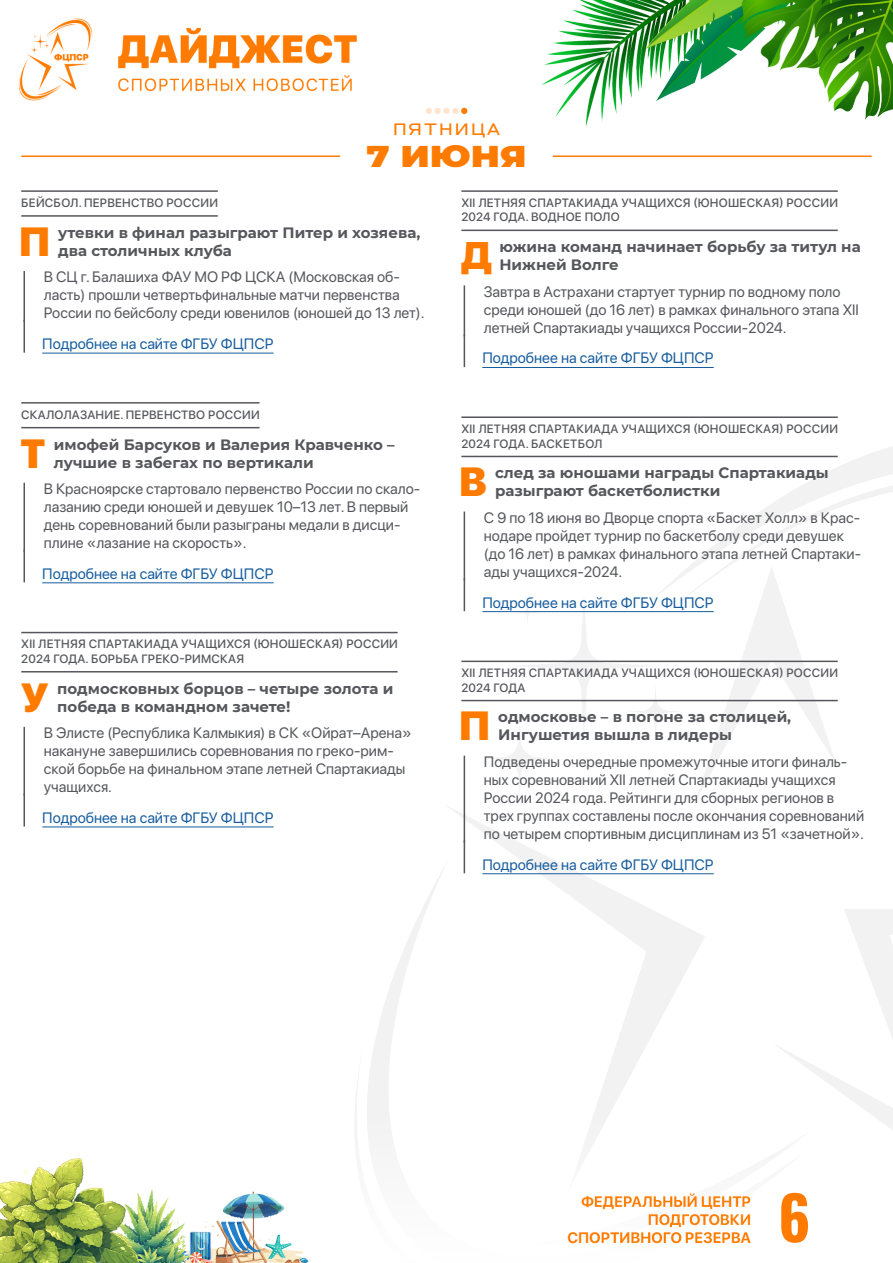
<style>
.page{position:relative;width:893px;height:1263px;background:#fff}
.page>*{position:absolute;margin:0;border:0;box-sizing:border-box;transform-origin:0 0}
.t1{font:700 60px "Oswald";color:#ff7b00}
.Заголовок_1{font:900 40.5px "SF Pro Display";color:#ff7b00}
.Заголовок_1-2{font:900 38.25px "SF Pro Display";color:#ff7b00}
.t2{font:900 30px "Montserrat";color:#ff7b00;scale:1.2 1}
.t3{font:500 16.5px "Steppe";letter-spacing:.08em;color:#ff7b00;scale:1.09 1}
.Текст{font:15px/18px "SF Pro Display";color:#56575c}
.Заголовок_1-3{font:700 15px/18px "Montserrat";color:#56575c}
.Гиперссылка{font:15px "SF Pro Display";color:#175d9e}
.Подзаголовок{font:italic 500 12px/14.4px "SF Pro Display";letter-spacing:.02em;color:#56575c}
</style>
<div class="page">
<img style="left:0;top:0;width:893px;height:1263px">
<hr style="left:21px;top:156px;width:319px;height:1px;background:#ff7b00">
<hr style="left:553px;top:156px;width:319px;height:1px;background:#ff7b00">
<svg style="left:426px;top:108px;width:6px;height:6px"></svg>
<div style="left:434px;top:108px;width:7px;height:6px;background:#ffe5cd;border-radius:50%"></div>
<div style="left:443px;top:108px;width:7px;height:6px;background:#ffe5cd;border-radius:50%"></div>
<svg style="left:452px;top:108px;width:15px;height:6px"></svg>
<hr style="left:21px;top:215px;width:197px;height:2px;background:#56575c">
<hr style="left:21px;top:190px;width:197px;height:2px;background:#56575c">
<hr style="left:24px;top:271px;width:1px;height:51px;background:#56575c">
<hr style="left:24px;top:320px;width:1px;height:33px;background:#56575c">
<hr style="left:42px;top:353px;width:232px;height:1px;background:#175d9e">
<hr style="left:21px;top:427px;width:239px;height:1px;background:#56575c">
<hr style="left:21px;top:402px;width:239px;height:2px;background:#56575c">
<hr style="left:24px;top:483px;width:1px;height:69px;background:#56575c">
<hr style="left:24px;top:549px;width:1px;height:33px;background:#56575c">
<hr style="left:42px;top:582px;width:232px;height:1px;background:#175d9e">
<hr style="left:21px;top:671px;width:377px;height:1px;background:#56575c">
<hr style="left:21px;top:632px;width:377px;height:1px;background:#56575c">
<hr style="left:24px;top:727px;width:1px;height:69px;background:#56575c">
<hr style="left:24px;top:794px;width:1px;height:32px;background:#56575c">
<hr style="left:42px;top:826px;width:232px;height:1px;background:#175d9e">
<hr style="left:461px;top:230px;width:377px;height:1px;background:#56575c">
<hr style="left:461px;top:190px;width:377px;height:2px;background:#56575c">
<hr style="left:464px;top:285px;width:1px;height:51px;background:#56575c">
<hr style="left:464px;top:334px;width:1px;height:33px;background:#56575c">
<hr style="left:482px;top:367px;width:232px;height:1px;background:#175d9e">
<hr style="left:461px;top:456px;width:377px;height:1px;background:#56575c">
<hr style="left:461px;top:416px;width:377px;height:2px;background:#56575c">
<hr style="left:464px;top:511px;width:1px;height:69px;background:#56575c">
<hr style="left:464px;top:578px;width:1px;height:33px;background:#56575c">
<hr style="left:482px;top:611px;width:232px;height:1px;background:#175d9e">
<hr style="left:461px;top:700px;width:377px;height:1px;background:#56575c">
<hr style="left:461px;top:661px;width:377px;height:1px;background:#56575c">
<hr style="left:464px;top:756px;width:1px;height:86px;background:#56575c">
<hr style="left:464px;top:840px;width:1px;height:33px;background:#56575c">
<hr style="left:482px;top:873px;width:232px;height:1px;background:#175d9e">
<p class="t3" style="left:393px;top:119px;width:100px">ПЯТНИЦА</p>
<h3 class="t2" style="left:366px;top:134px;width:135px">7 ИЮНЯ</h3>
<p class="Подзаголовок" style="left:21px;top:195px;width:198px">БЕЙСБОЛ. ПЕРВЕНСТВО РОССИИ</p>
<p class="Заголовок_1" style="left:19px;top:212px;width:33px">П</p>
<p class="Заголовок_1-3" style="left:58px;top:223px;width:364px">утевки в финал разыграют Питер и хозяева, два столичных клуба</p>
<p class="Текст" style="left:44px;top:267px;width:382px">В СЦ г. Балашиха ФАУ МО РФ ЦСКА (Московская об&shy;ласть) прошли четвертьфинальные матчи первенства<br>России по бейсболу среди ювенилов (юношей до 13 лет).</p>
<p class="Гиперссылка" style="left:42px;top:333px;width:233px">Подробнее на сайте ФГБУ ФЦПСР</p>
<p class="Подзаголовок" style="left:21px;top:407px;width:240px">СКАЛОЛАЗАНИЕ. ПЕРВЕНСТВО РОССИИ</p>
<p class="Заголовок_1" style="left:20px;top:423px;width:27px">Т</p>
<p class="Заголовок_1-3" style="left:54px;top:434px;width:342px">имофей Барсуков и Валерия Кравченко – лучшие в забегах по вертикали</p>
<p class="Текст" style="left:44px;top:479px;width:378px">В Красноярске стартовало первенство России по скало&shy;лазанию среди юношей и девушек 10–13 лет. В первый день соревнований были разыграны медали в дисци&shy;плине «лазание на скорость».</p>
<p class="Гиперссылка" style="left:42px;top:563px;width:233px">Подробнее на сайте ФГБУ ФЦПСР</p>
<p class="Подзаголовок" style="left:21px;top:636px;width:378px">XII ЛЕТНЯЯ СПАРТАКИАДА УЧАЩИХСЯ (ЮНОШЕСКАЯ) РОССИИ<br>2024 ГОДА. БОРЬБА ГРЕКО-РИМСКАЯ</p>
<p class="Заголовок_1" style="left:20px;top:667px;width:30px">У</p>
<p class="Заголовок_1-3" style="left:57px;top:678px;width:338px">подмосковных борцов – четыре золота и победа в командном зачете!</p>
<p class="Текст" style="left:44px;top:723px;width:370px">В Элисте (Республика Калмыкия) в СК «Ойрат–Арена» накануне завершились соревнования по греко-рим&shy;ской борьбе на финальном этапе летней Спартакиады учащихся.</p>
<p class="Гиперссылка" style="left:42px;top:807px;width:233px">Подробнее на сайте ФГБУ ФЦПСР</p>
<p class="Подзаголовок" style="left:461px;top:195px;width:378px">XII ЛЕТНЯЯ СПАРТАКИАДА УЧАЩИХСЯ (ЮНОШЕСКАЯ) РОССИИ<br>2024 ГОДА. ВОДНОЕ ПОЛО</p>
<p class="Заголовок_1-2" style="left:461px;top:227px;width:32px">Д</p>
<p class="Заголовок_1-3" style="left:499px;top:237px;width:363px">южина команд начинает борьбу за титул на<br>Нижней Волге</p>
<p class="Текст" style="left:484px;top:281px;width:377px">Завтра в Астрахани стартует турнир по водному поло среди юношей (до 16 лет) в рамках финального этапа XII летней Спартакиады учащихся России-2024.</p>
<p class="Гиперссылка" style="left:482px;top:347px;width:233px">Подробнее на сайте ФГБУ ФЦПСР</p>
<p class="Подзаголовок" style="left:461px;top:421px;width:378px">XII ЛЕТНЯЯ СПАРТАКИАДА УЧАЩИХСЯ (ЮНОШЕСКАЯ) РОССИИ<br>2024 ГОДА. БАСКЕТБОЛ</p>
<p class="Заголовок_1" style="left:459px;top:452px;width:29px">В</p>
<p class="Заголовок_1-3" style="left:495px;top:463px;width:335px">след за юношами награды Спартакиады разыграют баскетболистки</p>
<p class="Текст" style="left:484px;top:508px;width:379px">С 9 по 18 июня во Дворце спорта «Баскет Холл» в Крас&shy;нодаре пройдет турнир по баскетболу среди девушек (до 16 лет) в рамках финального этапа летней Спартаки&shy;ады учащихся-2024.</p>
<p class="Гиперссылка" style="left:482px;top:591px;width:233px">Подробнее на сайте ФГБУ ФЦПСР</p>
<p class="Подзаголовок" style="left:461px;top:665px;width:378px">XII ЛЕТНЯЯ СПАРТАКИАДА УЧАЩИХСЯ (ЮНОШЕСКАЯ) РОССИИ<br>2024 ГОДА</p>
<p class="Заголовок_1" style="left:459px;top:696px;width:33px">П</p>
<p class="Заголовок_1-3" style="left:498px;top:707px;width:294px">одмосковье – в погоне за столицей,<br>Ингушетия вышла в лидеры</p>
<p class="Текст" style="left:484px;top:752px;width:382px">Подведены очередные промежуточные итоги финаль&shy;ных соревнований XII летней Спартакиады учащихся России 2024 года. Рейтинги для сборных регионов в трех группах составлены после окончания соревнований по четырем спортивным дисциплинам из 51 «зачетной».</p>
<p class="Гиперссылка" style="left:482px;top:854px;width:233px">Подробнее на сайте ФГБУ ФЦПСР</p>
<h1 class="t1" style="left:778px;top:1186px;width:34px">6</h1>
</div>
